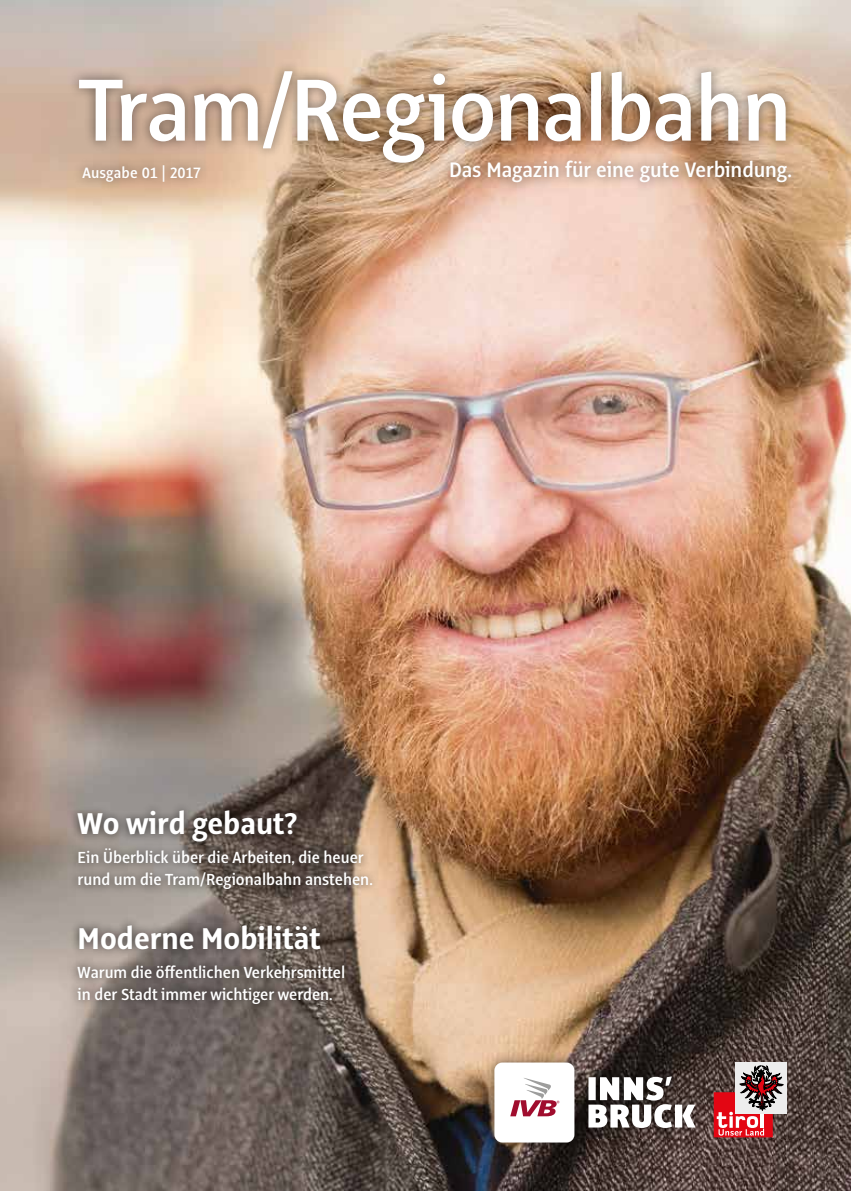
<style>
.page{position:relative;width:851px;height:1191px;background:#fff}
.page>*{position:absolute;margin:0;border:0;box-sizing:border-box;transform-origin:0 0}
.t1{font:600 96.75px "Alto Con";letter-spacing:-.025em;color:#fff}
.t2{font:700 33.15px "Alto Con";color:#fff}
.t3{font:600 23.1px "Alto Con";letter-spacing:-.005em;color:#fff}
.t4{font:600 17.7px/22px "Alto Con";color:#fff}
.t5{font:600 16.5px "Alto Con";letter-spacing:.005em;color:#fff}
</style>
<div class="page">
<img style="left:0;top:0;width:850px;height:1191px">
<div style="left:735px;top:1062px;width:52px;height:51px;background:#ededed"></div>
<svg style="left:713px;top:1064px;width:70px;height:73px"></svg>
<div style="left:67px;top:60px;width:735px;height:134px;background:#000;opacity:.5"></div>
<div style="left:72px;top:155px;width:139px;height:37px;background:#000;opacity:.5"></div>
<div style="left:483px;top:1051px;width:222px;height:103px;background:#000;opacity:.5"></div>
<svg style="left:588px;top:1076px;width:107px;height:52px"></svg>
<div style="left:494px;top:1062px;width:80px;height:80px;background:#fff;border-radius:8px"></div>
<svg style="left:510px;top:1078px;width:49px;height:38px"></svg>
<div style="left:69px;top:801px;width:311px;height:97px;background:#000;opacity:.65"></div>
<div style="left:69px;top:916px;width:284px;height:96px;background:#000;opacity:.65"></div>
<h1 class="t1" style="left:79px;top:53px;width:714px">Tram/Regionalbahn</h1>
<p class="t5" style="left:83px;top:163px;width:120px">Ausgabe 01 | 2017</p>
<h3 class="t3" style="left:449px;top:156px;width:344px">Das Magazin für eine gute Verbindung.</h3>
<h2 class="t2" style="left:78px;top:804px;width:221px">Wo wird gebaut?</h2>
<p class="t4" style="left:78px;top:846px;width:296px">Ein Überblick über die Arbeiten, die heuer rund um die Tram/Regionalbahn anstehen.</p>
<h2 class="t2" style="left:78px;top:918px;width:245px">Moderne Mobilität</h2>
<p class="t4" style="left:78px;top:960px;width:269px">Warum die öffentlichen Verkehrsmittel in der Stadt immer wichtiger werden.</p>
</div>
